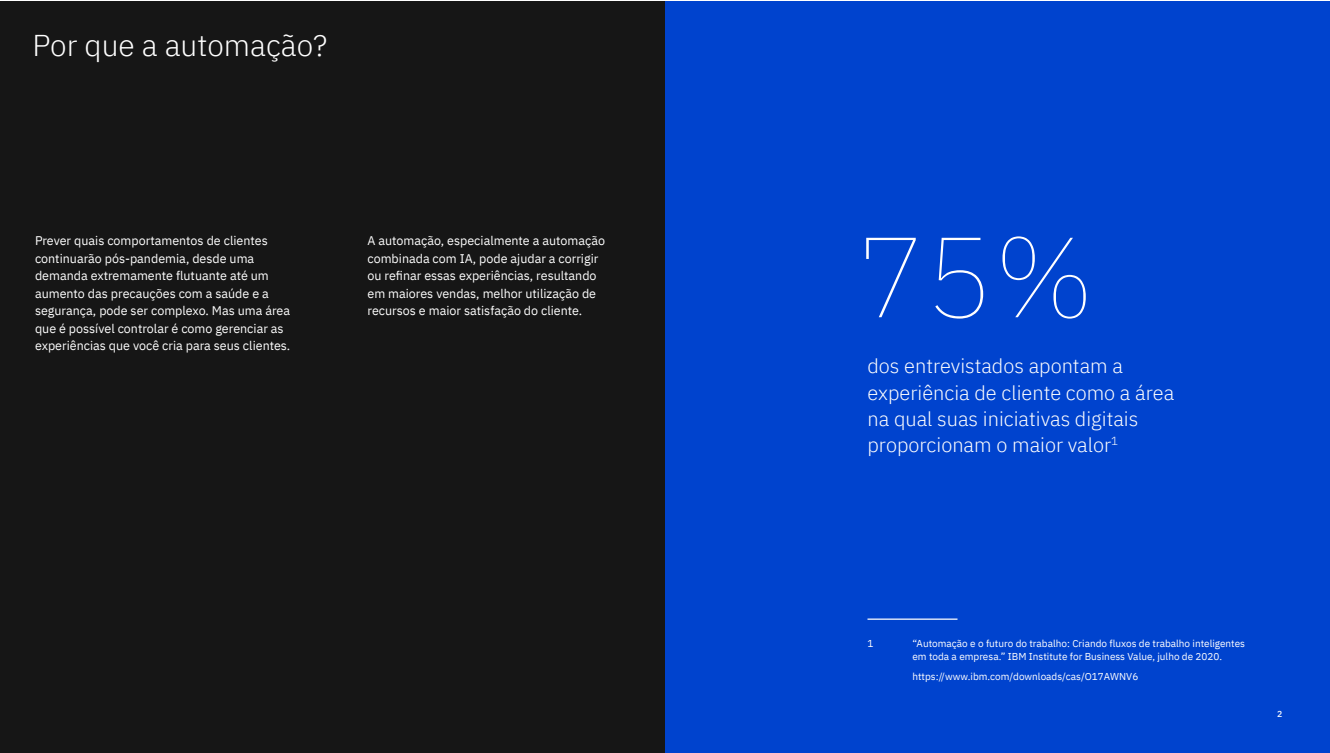
<style>
.page{position:relative;width:1330px;height:753px;background:#fff}
.page>*{position:absolute;margin:0;border:0;box-sizing:border-box;transform-origin:0 0}
.t1{font:100 113.75px "IBM Plex Sans";color:#fff}
.t2{font:300 30px "IBM Plex Sans";color:#fff}
.t3{font:300 20px/26.2px "IBM Plex Sans";color:#fff}
.Body_copy{font:12.5px/17.5px "IBM Plex Sans";color:#fff}
.t4{font:10px/13.8px "IBM Plex Sans";color:#fff}
.t5{font:500 8.75px "IBM Plex Sans";color:#fff}
</style>
<div class="page">
<div style="left:1px;top:1px;width:1328px;height:751px;background:#161616"></div>
<div style="left:665px;top:1px;width:664px;height:751px;background:#0043ce"></div>
<hr style="left:868px;top:618px;width:90px;height:1px;background:#fff">
<h3 class="t2" style="left:32px;top:23px;width:296px">Por que a automação?</h3>
<p class="Body_copy" style="left:35px;top:231px;width:257px">Prever quais comportamentos de clientes continuarão pós-pandemia, desde uma demanda extremamente flutuante até um aumento das precauções com a saúde e a segurança, pode ser complexo. Mas uma área que é possível controlar é como gerenciar as experiências que você cria para seus clientes.</p>
<p class="Body_copy" style="left:368px;top:231px;width:239px">A automação, especialmente a automação combinada com IA, pode ajudar a corrigir ou refinar essas experiências, resultando em maiores vendas, melhor utilização de recursos e maior satisfação do cliente.</p>
<h3 class="t1" style="left:858px;top:193px;width:238px">75%</h3>
<h3 class="t3" style="left:868px;top:351px;width:308px">dos entrevistados apontam a experiência de cliente como a área na qual suas iniciativas digitais proporcionam o maior valor<sup>1</sup></h3>
<p class="t4" style="left:868px;top:635px;width:7px">1</p>
<p class="t4" style="left:912px;top:635px;width:334px">“Automação e o futuro do trabalho: Criando fluxos de trabalho inteligentes em toda a empresa.” IBM Institute for Business Value, julho de 2020.</p>
<p class="t4" style="left:912px;top:669px;width:227px">https://www.ibm.com/downloads/cas/O17AWNV6</p>
<p class="t5" style="left:1277px;top:706px;width:7px">2</p>
</div>
